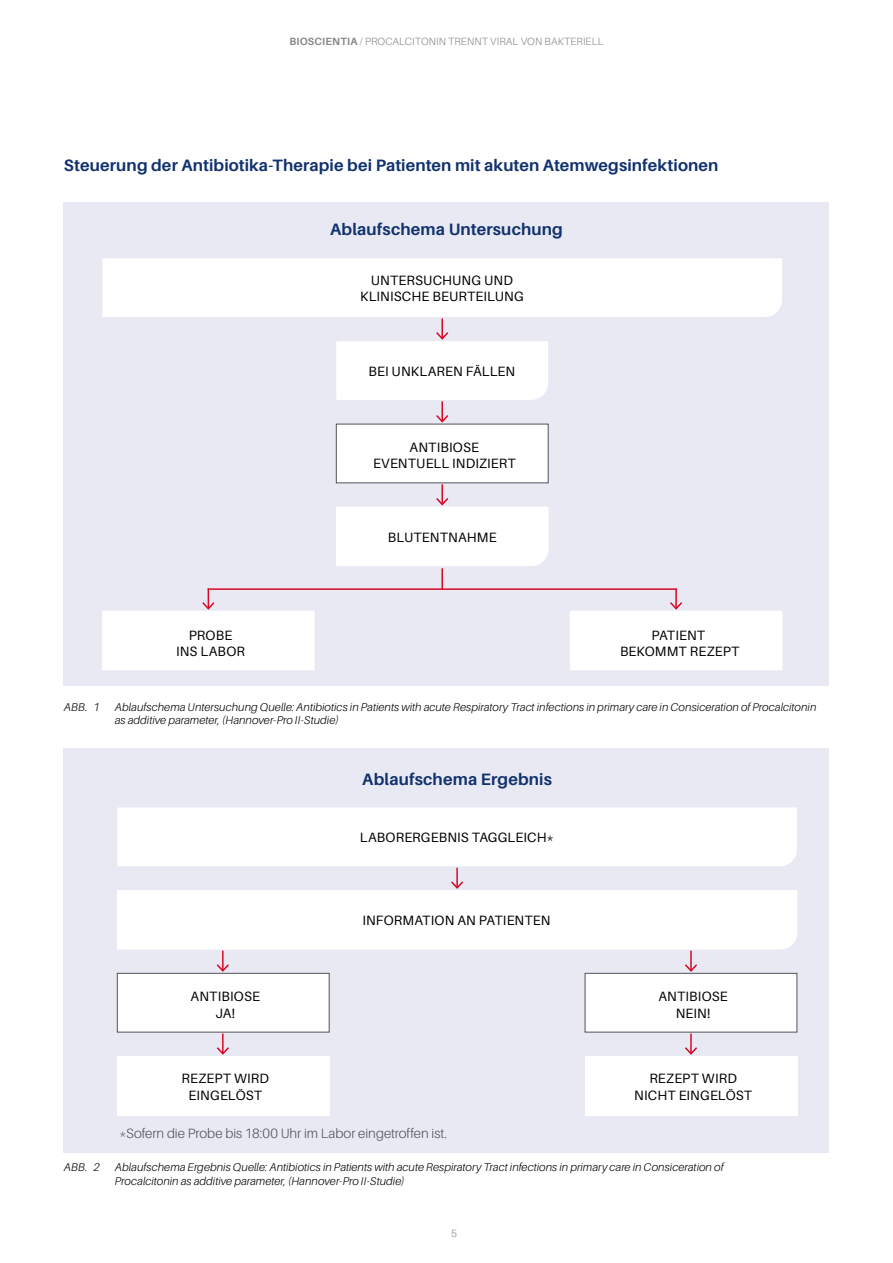
<style>
.page{position:relative;width:893px;height:1263px;background:#fff}
.page>*{position:absolute;margin:0;border:0;box-sizing:border-box;transform-origin:0 0}
.Fliesstext_Headline{font:700 16.5px "Aileron";letter-spacing:.01em;color:#12326e}
.Flussdiagr_Fließtext_mittig_Ausz_55{font:13.5px/16.5px "Aileron";letter-spacing:.01em;color:#000;text-align:center}
.t1{font:300 13.5px "Aileron";letter-spacing:-.005em;color:#50535a}
.t2{font:italic 300 11.25px/13.5px "Aileron";letter-spacing:.005em;color:#000}
.t3{font:300 10.5px "Aileron";letter-spacing:.01em;color:#86888c}
.s1{font-weight:700}
</style>
<div class="page">
<div style="left:64px;top:748px;width:765px;height:405px;background:#e9e9f3"></div>
<div style="left:64px;top:202px;width:765px;height:483px;background:#e9e9f3"></div>
<div style="left:102px;top:258px;width:680px;height:59px;background:#fff"></div>
<div style="left:336px;top:424px;width:212px;height:59px;background:#fff"></div>
<div style="left:103px;top:611px;width:211px;height:59px;background:#fff"></div>
<div style="left:571px;top:611px;width:211px;height:59px;background:#fff"></div>
<hr style="left:441px;top:318px;width:2px;height:21px;background:#d70926">
<svg style="left:336px;top:330px;width:212px;height:70px"></svg>
<hr style="left:441px;top:401px;width:2px;height:20px;background:#d70926">
<svg style="left:434px;top:413px;width:16px;height:11px"></svg>
<hr style="left:441px;top:484px;width:2px;height:20px;background:#d70926">
<svg style="left:336px;top:496px;width:213px;height:70px"></svg>
<svg style="left:202px;top:588px;width:13px;height:22px"></svg>
<hr style="left:675px;top:588px;width:2px;height:21px;background:#d70926">
<svg style="left:670px;top:600px;width:13px;height:10px"></svg>
<hr style="left:208px;top:588px;width:469px;height:2px;background:#d70926">
<hr style="left:441px;top:568px;width:2px;height:21px;background:#d70926">
<hr style="left:222px;top:1033px;width:2px;height:21px;background:#d70926">
<svg style="left:216px;top:1045px;width:13px;height:10px"></svg>
<hr style="left:690px;top:1033px;width:2px;height:21px;background:#d70926">
<svg style="left:685px;top:1045px;width:12px;height:10px"></svg>
<div style="left:117px;top:807px;width:680px;height:59px;background:#fff"></div>
<div style="left:117px;top:973px;width:212px;height:59px;background:#fff"></div>
<div style="left:117px;top:973px;width:213px;height:59px;border:1px solid #50535a"></div>
<div style="left:585px;top:973px;width:212px;height:59px;background:#fff"></div>
<div style="left:585px;top:973px;width:212px;height:59px;border:1px solid #50535a"></div>
<div style="left:117px;top:1056px;width:213px;height:59px;background:#fff"></div>
<div style="left:585px;top:1056px;width:212px;height:59px;background:#fff"></div>
<hr style="left:222px;top:951px;width:2px;height:20px;background:#d70926">
<svg style="left:215px;top:963px;width:16px;height:10px"></svg>
<hr style="left:690px;top:951px;width:2px;height:20px;background:#d70926">
<svg style="left:683px;top:963px;width:16px;height:10px"></svg>
<hr style="left:456px;top:868px;width:2px;height:20px;background:#d70926">
<svg style="left:117px;top:880px;width:680px;height:69px"></svg>
<p class="t3" style="left:289px;top:36px;width:316px"><span class="s1">BIOSCIENTIA</span> / Procalcitonin trennt viral von bakteriell</p>
<p class="Fliesstext_Headline" style="left:64px;top:156px;width:656px">Steuerung der Antibiotika-Therapie bei Patienten mit akuten Atemwegsinfektionen</p>
<p class="Fliesstext_Headline" style="left:330px;top:220px;width:234px">Ablaufschema Untersuchung</p>
<p class="Flussdiagr_Fließtext_mittig_Ausz_55" style="left:360px;top:272px;width:165px">UNTERSUCHUNG UND<br>KLINISCHE BEURTEILUNG</p>
<p class="Flussdiagr_Fließtext_mittig_Ausz_55" style="left:368px;top:363px;width:148px">BEI UNKLAREN FÄLLEN</p>
<p class="Flussdiagr_Fließtext_mittig_Ausz_55" style="left:373px;top:439px;width:144px">ANTIBIOSE<br>EVENTUELL INDIZIERT</p>
<p class="Flussdiagr_Fließtext_mittig_Ausz_55" style="left:388px;top:529px;width:110px">BLUTENTNAHME</p>
<p class="Flussdiagr_Fließtext_mittig_Ausz_55" style="left:176px;top:627px;width:70px">PROBE<br>INS LABOR</p>
<p class="Flussdiagr_Fließtext_mittig_Ausz_55" style="left:620px;top:627px;width:121px">PATIENT<br>BEKOMMT REZEPT</p>
<p class="t2" style="left:64px;top:700px;width:37px">ABB. 1</p>
<p class="t2" style="left:115px;top:700px;width:703px">Ablaufschema Untersuchung Quelle: Antibiotics in Patients with acute Respiratory Tract infections in primary care in Consiceration of Procalcitonin as additive parameter, (Hannover-Pro II-Studie)</p>
<p class="Fliesstext_Headline" style="left:362px;top:770px;width:191px">Ablaufschema Ergebnis</p>
<p class="Flussdiagr_Fließtext_mittig_Ausz_55" style="left:360px;top:829px;width:196px">LABORERGEBNIS TAGGLEICH*</p>
<p class="Flussdiagr_Fließtext_mittig_Ausz_55" style="left:362px;top:912px;width:190px">INFORMATION AN PATIENTEN</p>
<p class="Flussdiagr_Fließtext_mittig_Ausz_55" style="left:191px;top:988px;width:71px">ANTIBIOSE<br>JA!</p>
<p class="Flussdiagr_Fließtext_mittig_Ausz_55" style="left:658px;top:988px;width:71px">ANTIBIOSE<br>NEIN!</p>
<p class="Flussdiagr_Fließtext_mittig_Ausz_55" style="left:182px;top:1070px;width:89px">REZEPT WIRD<br>EINGELÖST</p>
<p class="Flussdiagr_Fließtext_mittig_Ausz_55" style="left:634px;top:1070px;width:119px">REZEPT WIRD<br>NICHT EINGELÖST</p>
<p class="t1" style="left:119px;top:1125px;width:329px">*Sofern die Probe bis 18:00 Uhr im Labor eingetroffen ist.</p>
<p class="t2" style="left:64px;top:1161px;width:37px">ABB. 2</p>
<p class="t2" style="left:115px;top:1161px;width:610px">Ablaufschema Ergebnis Quelle: Antibiotics in Patients with acute Respiratory Tract infections in primary care in Consiceration of<br>Procalcitonin as additive parameter, (Hannover-Pro II-Studie)</p>
<p class="t3" style="left:451px;top:1228px;width:7px">5</p>
</div>
